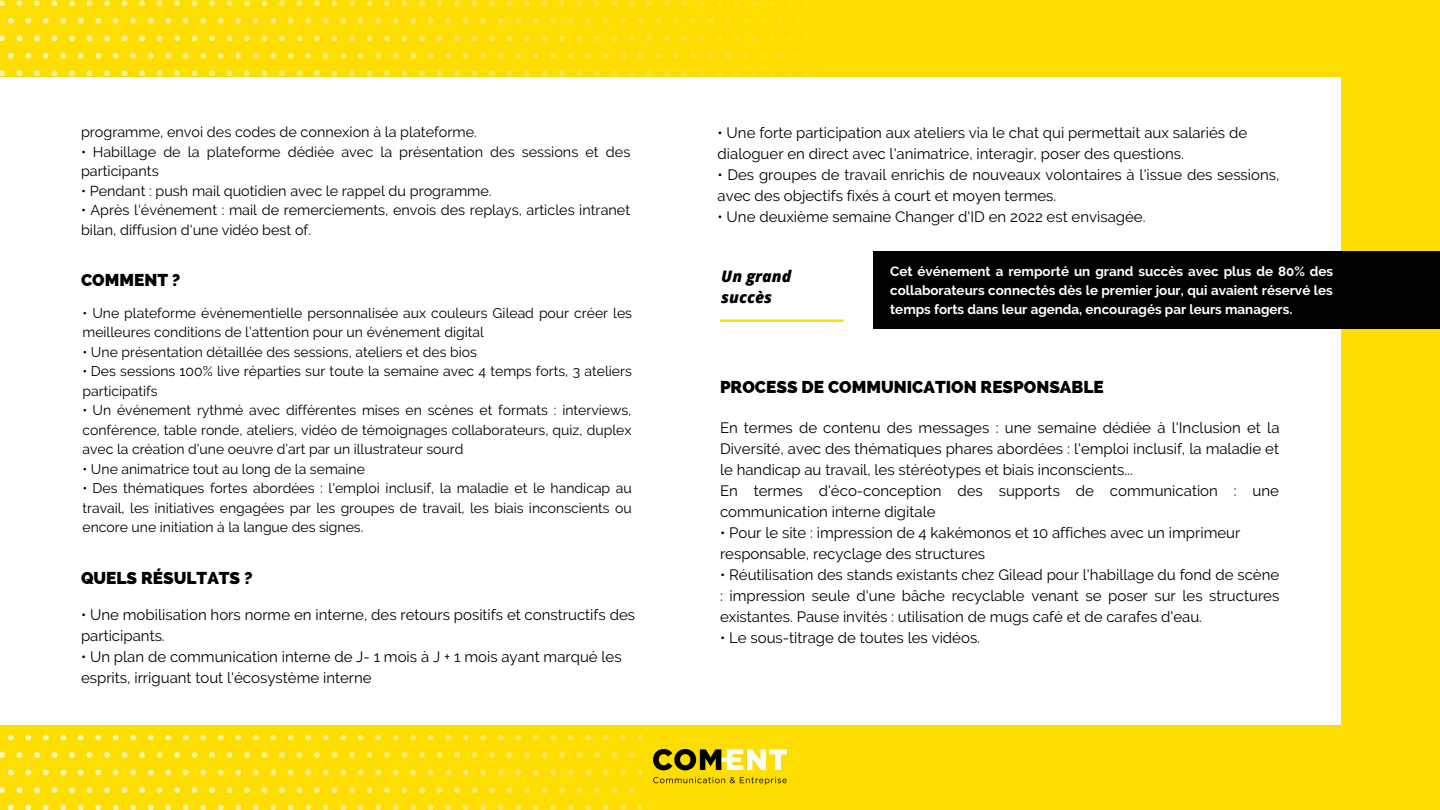
<style>
.page{position:relative;width:1440px;height:810px;background:#fddd02}
.page>*{position:absolute;margin:0;border:0;box-sizing:border-box;transform-origin:0 0}
.t1{font:800 17.2px "Raleway";color:#000}
.t2{font:italic 800 15.9px/21.8px "Open Sans";color:#000}
.t3{font:15px/21px "Raleway";color:#000;text-align:justify}
.t4{font:14.4px/19.5px "Raleway";color:#000}
.t5{font:14px/19.5px "Raleway";color:#000}
.t6{font:700 13.4px/18.8px "Raleway";color:#fff;text-align:justify}
</style>
<div class="page">
<img style="left:0;top:0;width:810px;height:77px">
<img style="left:0;top:734px;width:642px;height:76px">
<div style="left:0;top:77px;width:1340px;height:648px;background:#fff"></div>
<img style="left:653px;top:750px;width:134px;height:35px">
<div style="left:873px;top:252px;width:567px;height:77px;background:#000"></div>
<hr style="left:721px;top:320px;width:122px;height:2px;background:#fddd02">
<p class="t4" style="left:81px;top:122px;width:397px">programme, envoi des codes de connexion à la plateforme.</p>
<p class="t4" style="left:81px;top:142px;width:551px">• Habillage de la plateforme dédiée avec la présentation des sessions et des participants</p>
<p class="t4" style="left:81px;top:181px;width:412px">• Pendant : push mail quotidien avec le rappel du programme.</p>
<p class="t4" style="left:81px;top:200px;width:551px">• Après l'événement : mail de remerciements, envois des replays, articles intranet bilan, diffusion d'une vidéo best of.</p>
<p class="t1" style="left:81px;top:270px;width:101px">COMMENT ?</p>
<p class="t5" style="left:82px;top:303px;width:551px">• Une plateforme événementielle personnalisée aux couleurs Gilead pour créer les meilleures conditions de l’attention pour un événement digital</p>
<p class="t5" style="left:82px;top:342px;width:396px">• Une présentation détaillée des sessions, ateliers et des bios</p>
<p class="t5" style="left:82px;top:362px;width:551px">• Des sessions 100% live réparties sur toute la semaine avec 4 temps forts, 3 ateliers participatifs</p>
<p class="t5" style="left:82px;top:401px;width:551px;text-align:justify">• Un événement rythmé avec différentes mises en scènes et formats : interviews, conférence, table ronde, ateliers, vidéo de témoignages collaborateurs, quiz, duplex avec la création d’une oeuvre d’art par un illustrateur sourd</p>
<p class="t5" style="left:82px;top:459px;width:284px">• Une animatrice tout au long de la semaine</p>
<p class="t5" style="left:82px;top:479px;width:551px;text-align:justify">• Des thématiques fortes abordées : l'emploi inclusif, la maladie et le handicap au travail, les initiatives engagées par les groupes de travail, les biais inconscients ou encore une initiation à la langue des signes.</p>
<p class="t1" style="left:81px;top:568px;width:173px">QUELS RÉSULTATS ?</p>
<p class="t3" style="left:81px;top:604px;width:556px">• Une mobilisation hors norme en interne, des retours positifs et constructifs des</p>
<p class="t3" style="left:81px;top:625px;width:85px">participants.</p>
<p class="t3" style="left:81px;top:646px;width:542px">• Un plan de communication interne de J- 1 mois à J + 1 mois ayant marqué les</p>
<p class="t3" style="left:81px;top:667px;width:292px">esprits, irriguant tout l'écosystème interne</p>
<p class="t3" style="left:718px;top:122px;width:531px">• Une forte participation aux ateliers via le chat qui permettait aux salariés de</p>
<p class="t3" style="left:718px;top:143px;width:468px">dialoguer en direct avec l'animatrice, interagir, poser des questions.</p>
<p class="t3" style="left:718px;top:164px;width:563px">• Des groupes de travail enrichis de nouveaux volontaires à l'issue des sessions, avec des objectifs fixés à court et moyen termes.</p>
<p class="t3" style="left:718px;top:206px;width:430px">• Une deuxième semaine Changer d'ID en 2022 est envisagée.</p>
<p class="t2" style="left:721px;top:264px;width:72px">Un grand succès</p>
<p class="t6" style="left:890px;top:262px;width:445px">Cet événement a remporté un grand succès avec plus de 80% des collaborateurs connectés dès le premier jour, qui avaient réservé les temps forts dans leur agenda, encouragés par leurs managers.</p>
<p class="t1" style="left:720px;top:377px;width:385px">PROCESS DE COMMUNICATION RESPONSABLE</p>
<p class="t3" style="left:720px;top:417px;width:561px">En termes de contenu des messages : une semaine dédiée à l'Inclusion et la Diversité, avec des thématiques phares abordées : l'emploi inclusif, la maladie et le handicap au travail, les stéréotypes et biais inconscients...</p>
<p class="t3" style="left:720px;top:480px;width:561px">En termes d'éco-conception des supports de communication : une communication interne digitale</p>
<p class="t3" style="left:720px;top:522px;width:522px">• Pour le site : impression de 4 kakémonos et 10 affiches avec un imprimeur</p>
<p class="t3" style="left:720px;top:543px;width:267px">responsable, recyclage des structures</p>
<p class="t3" style="left:720px;top:564px;width:561px">• Réutilisation des stands existants chez Gilead pour l'habillage du fond de scène : impression seule d'une bâche recyclable venant se poser sur les structures existantes. Pause invités : utilisation de mugs café et de carafes d'eau.</p>
<p class="t3" style="left:720px;top:627px;width:262px">• Le sous-titrage de toutes les vidéos.</p>
</div>
